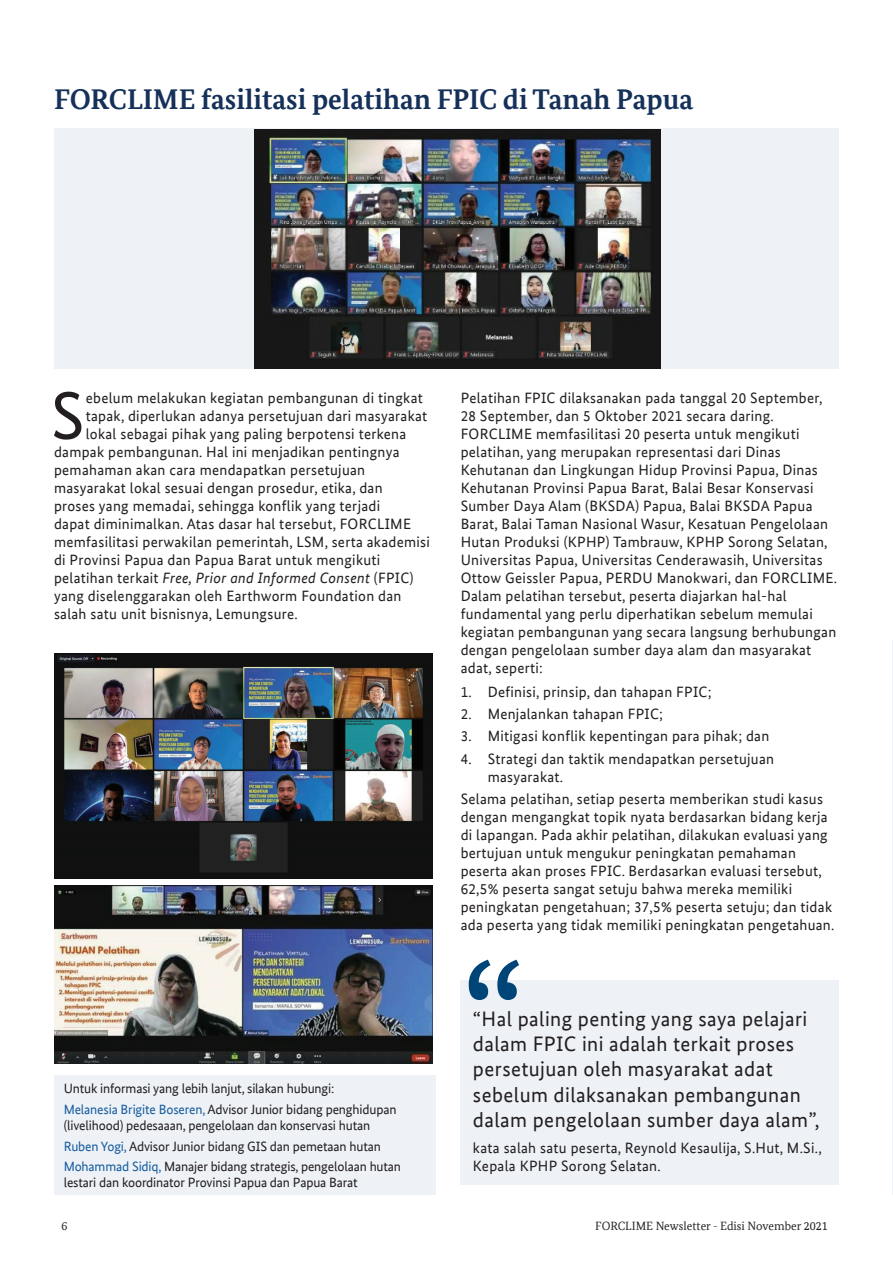
<style>
.page{position:relative;width:893px;height:1263px;background:#fff}
.page>*{position:absolute;margin:0;border:0;box-sizing:border-box;transform-origin:0 0}
.t1{font:167.55px "Bundes Sans Office";color:#004578}
.t2{font:67.2px "Bundes Sans Office";color:#231f20}
.t3{font:700 28.5px "Bundes Serif Office";color:#153159}
.t4{font:21px/25.2px "Bundes Sans Office";letter-spacing:.02em;color:#231f20}
.t5{font:15px/18px "Bundes Sans Office";letter-spacing:.02em;color:#231f20}
.t6{font:italic 15px "Bundes Sans Office";letter-spacing:.02em;color:#231f20}
.t7{font:13.5px/20.4px "Bundes Sans Office";letter-spacing:-.01em;color:#231f20}
.t8{font:12px "Bundes Serif Office";color:#231f20}
.s1{font-style:normal}
.s2{color:#175d9e}
</style>
<div class="page">
<hr style="left:892px;top:640px;width:1px;height:555px;background:#eef2f7">
<div style="left:54px;top:128px;width:785px;height:240px;background:#eef2f7"></div>
<div style="left:54px;top:1076px;width:382px;height:119px;background:#eef2f7"></div>
<img style="left:254px;top:129px;width:407px;height:239px">
<img style="left:54px;top:654px;width:378px;height:224px">
<img style="left:54px;top:885px;width:378px;height:179px">
<div style="left:461px;top:980px;width:378px;height:204px;background:#eef2f7"></div>
<h3 class="t3" style="left:54px;top:82px;width:641px">FORCLIME fasilitasi pelatihan FPIC di Tanah Papua</h3>
<h2 class="t2" style="left:51px;top:378px;width:35px">S</h2>
<p class="t5" style="left:86px;top:389px;width:339px">ebelum melakukan kegiatan pembangunan di tingkat</p>
<p class="t5" style="left:86px;top:407px;width:343px">tapak, diperlukan adanya persetujuan dari masyarakat</p>
<p class="t5" style="left:86px;top:425px;width:322px">lokal sebagai pihak yang paling berpotensi terkena</p>
<p class="t5" style="left:54px;top:443px;width:347px">dampak pembangunan. Hal ini menjadikan pentingnya</p>
<p class="t5" style="left:54px;top:461px;width:313px">pemahaman akan cara mendapatkan persetujuan</p>
<p class="t5" style="left:54px;top:479px;width:330px">masyarakat lokal sesuai dengan prosedur, etika, dan</p>
<p class="t5" style="left:54px;top:497px;width:328px">proses yang memadai, sehingga konflik yang terjadi</p>
<p class="t5" style="left:54px;top:515px;width:359px">dapat diminimalkan. Atas dasar hal tersebut, FORCLIME</p>
<p class="t5" style="left:54px;top:533px;width:377px">memfasilitasi perwakilan pemerintah, LSM, serta akademisi</p>
<p class="t5" style="left:54px;top:551px;width:328px">di Provinsi Papua dan Papua Barat untuk mengikuti</p>
<p class="t6" style="left:54px;top:569px;width:361px"><span class="s1">pelatihan terkait</span> Free, Prior and Informed Consent <span class="s1">(FPIC)</span></p>
<p class="t5" style="left:54px;top:587px;width:349px">yang diselenggarakan oleh Earthworm Foundation dan</p>
<p class="t5" style="left:54px;top:605px;width:245px">salah satu unit bisnisnya, Lemungsure.</p>
<p class="t7" style="left:64px;top:1079px;width:334px">Untuk informasi yang lebih lanjut, silakan hubungi:<br><span class="s2">Melanesia Brigite Boseren,</span> Advisor Junior bidang penghidupan</p>
<p class="t7" style="left:64px;top:1115px;width:339px">(livelihood) pedesaaan, pengelolaan dan konservasi hutan<br><span class="s2">Ruben Yogi,</span> Advisor Junior bidang GIS dan pemetaan hutan<br><span class="s2">Mohammad Sidiq,</span> Manajer bidang strategis, pengelolaan hutan</p>
<p class="t7" style="left:64px;top:1172px;width:296px">lestari dan koordinator Provinsi Papua dan Papua Barat</p>
<p class="t5" style="left:461px;top:389px;width:378px">Pelatihan FPIC dilaksanakan pada tanggal 20 September, 28 September, dan 5 Oktober 2021 secara daring.<br>FORCLIME memfasilitasi 20 peserta untuk mengikuti pelatihan, yang merupakan representasi dari Dinas Kehutanan dan Lingkungan Hidup Provinsi Papua, Dinas Kehutanan Provinsi Papua Barat, Balai Besar Konservasi Sumber Daya Alam (BKSDA) Papua, Balai BKSDA Papua Barat, Balai Taman Nasional Wasur, Kesatuan Pengelolaan Hutan Produksi (KPHP) Tambrauw, KPHP Sorong Selatan, Universitas Papua, Universitas Cenderawasih, Universitas Ottow Geissler Papua, PERDU Manokwari, dan FORCLIME.<br>Dalam pelatihan tersebut, peserta diajarkan hal-hal fundamental yang perlu diperhatikan sebelum memulai kegiatan pembangunan yang secara langsung berhubungan dengan pengelolaan sumber daya alam dan masyarakat adat, seperti:</p>
<p class="t5" style="left:461px;top:683px;width:253px">1. Definisi, prinsip, dan tahapan FPIC;</p>
<p class="t5" style="left:461px;top:705px;width:204px">2. Menjalankan tahapan FPIC;</p>
<p class="t5" style="left:461px;top:727px;width:310px">3. Mitigasi konflik kepentingan para pihak; dan</p>
<p class="t5" style="left:488px;top:749px;width:288px;text-indent:-27px">4. Strategi dan taktik mendapatkan persetujuan masyarakat.</p>
<p class="t5" style="left:461px;top:790px;width:375px">Selama pelatihan, setiap peserta memberikan studi kasus dengan mengangkat topik nyata berdasarkan bidang kerja di lapangan. Pada akhir pelatihan, dilakukan evaluasi yang bertujuan untuk mengukur peningkatan pemahaman peserta akan proses FPIC. Berdasarkan evaluasi tersebut, 62,5% peserta sangat setuju bahwa mereka memiliki peningkatan pengetahuan; 37,5% peserta setuju; dan tidak ada peserta yang tidak memiliki peningkatan pengetahuan.</p>
<h1 class="t1" style="left:461px;top:925px;width:67px">“</h1>
<h3 class="t4" style="left:473px;top:1006px;width:348px">“Hal paling penting yang saya pelajari dalam FPIC ini adalah terkait proses persetujuan oleh masyarakat adat sebelum dilaksanakan pembangunan dalam pengelolaan sumber daya alam”,</h3>
<p class="t5" style="left:473px;top:1139px;width:350px">kata salah satu peserta, Reynold Kesaulija, S.Hut, M.Si.,<br>Kepala KPHP Sorong Selatan.</p>
<p class="t8" style="left:62px;top:1219px;width:7px">6</p>
<p class="t8" style="left:595px;top:1219px;width:234px">FORCLIME Newsletter - Edisi November 2021</p>
</div>
